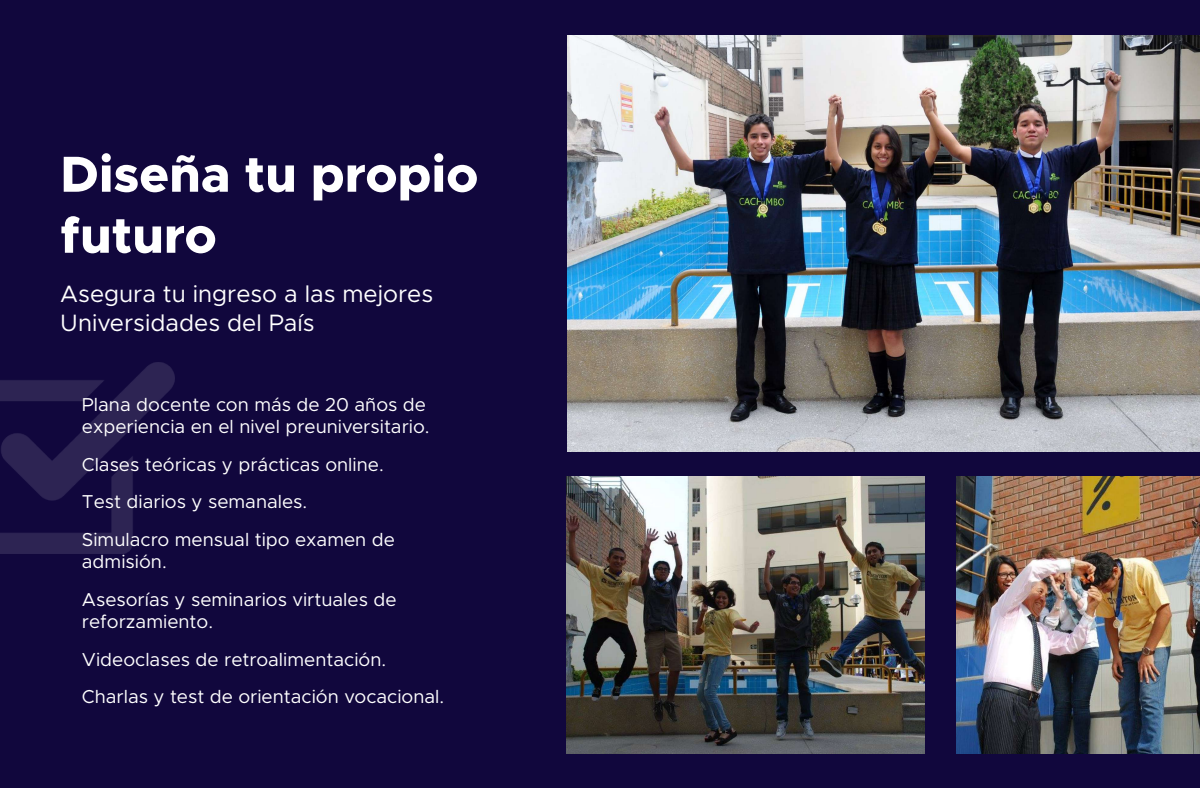
<style>
.page{position:relative;width:1200px;height:788px;background:#11073d}
.page>*{position:absolute;margin:0;border:0;box-sizing:border-box;transform-origin:0 0}
.t1{font:800 50.81px/61px "Metropolis";color:#fff}
.t2{font:23.75px/28.5px "Metropolis";color:#fff}
.t3{font:18.75px/37.5px "Metropolis";color:#fff}
</style>
<div class="page">
<img style="left:567px;top:36px;width:633px;height:416px">
<img style="left:567px;top:477px;width:358px;height:276px">
<img style="left:956px;top:477px;width:244px;height:276px">
<img style="left:0;top:362px;width:174px;height:192px">
<h1 class="t1" style="left:60px;top:144px;width:420px">Diseña tu propio futuro</h1>
<p class="t2" style="left:60px;top:280px;width:374px">Asegura tu ingreso a las mejores<br>Universidades del País</p>
<p class="t3" style="left:82px;top:393px;width:349px;line-height:22.5px">Plana docente con más de 20 años de experiencia en el nivel preuniversitario.</p>
<p class="t3" style="left:82px;top:445px;width:315px">Clases teóricas y prácticas online.<br>Test diarios y semanales.<br>Simulacro mensual tipo examen de</p>
<p class="t3" style="left:82px;top:543px;width:316px">admisión.<br>Asesorías y seminarios virtuales de</p>
<p class="t3" style="left:82px;top:603px;width:364px">reforzamiento.<br>Videoclases de retroalimentación.<br>Charlas y test de orientación vocacional.</p>
</div>
